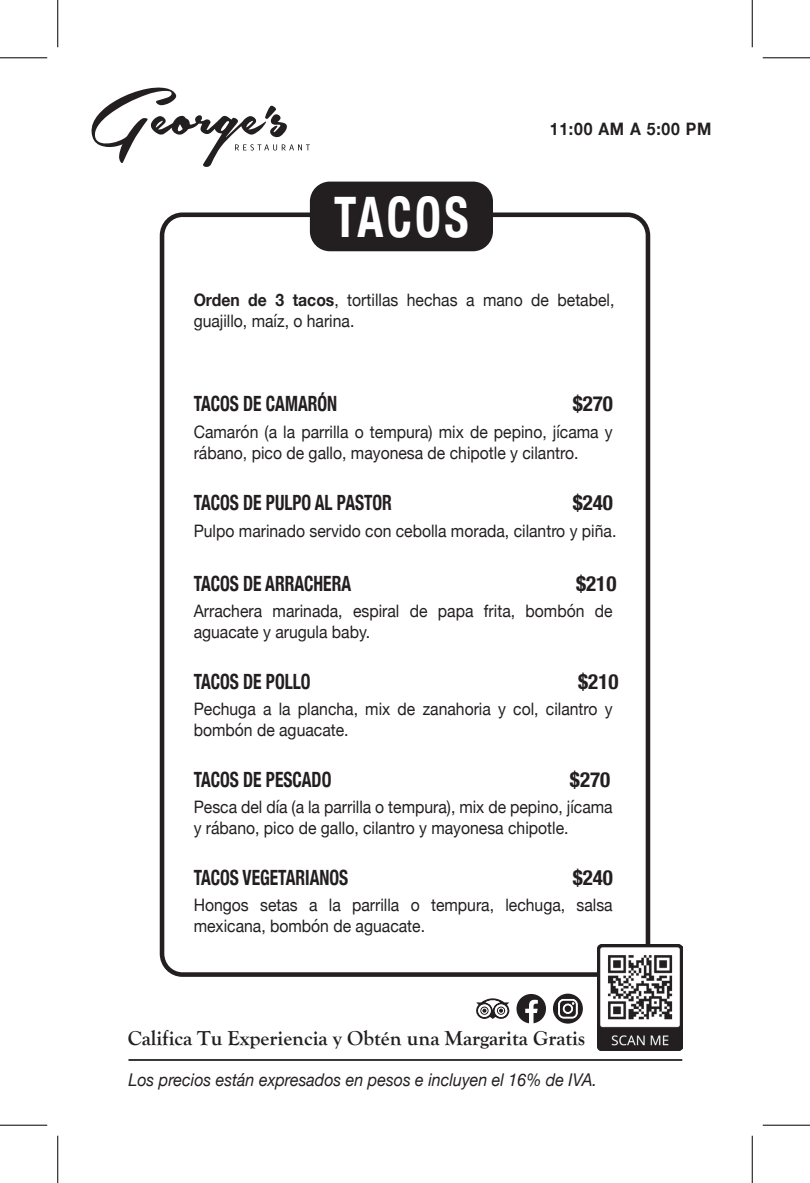
<style>
.page{position:relative;width:810px;height:1183px;background:#fff}
.page>*{position:absolute;margin:0;border:0;box-sizing:border-box;transform-origin:0 0}
.t1{font:700 condensed 55.82px "Helvetica Neue";letter-spacing:.075em;color:#fff;scale:.83 1}
.t2{font:700 condensed 21px "Helvetica Neue";color:#231f20;scale:.83 1}
.t3{font:700 21px "Goudy Old Style T";color:#231f20}
.t4{font:700 condensed 21px "Helvetica Neue";color:#231f20}
.t5{font:italic 17.5px "Helvetica Neue";color:#231f20;scale:.92 1}
.t6{font:17.15px/21px "Helvetica Neue";color:#231f20;scale:.92 1}
.t7{font:700 17.15px "Helvetica Neue";letter-spacing:.05em;color:#231f20;scale:.92 1}
.s1{font-weight:700}
</style>
<div class="page">
<hr style="left:128px;top:1058px;width:554px;height:2px;background:#231f20">
<svg style="left:91px;top:87px;width:219px;height:80px"></svg>
<div style="left:160px;top:212px;width:490px;height:764px;border:5px solid #231f20;border-radius:21px"></div>
<div style="left:310px;top:181px;width:183px;height:70px;background:#231f20;border-radius:20px"></div>
<img style="left:597px;top:944px;width:85px;height:105px">
<svg style="left:476px;top:998px;width:33px;height:21px"></svg>
<svg style="left:516px;top:994px;width:30px;height:28px"></svg>
<svg style="left:553px;top:993px;width:30px;height:30px"></svg>
<hr style="left:0;top:57px;width:47px;height:1px;background:#000">
<hr style="left:763px;top:57px;width:47px;height:1px;background:#000">
<hr style="left:0;top:1124px;width:47px;height:1px;background:#000">
<hr style="left:763px;top:1124px;width:47px;height:1px;background:#000">
<hr style="left:57px;top:0;width:1px;height:47px;background:#000">
<hr style="left:57px;top:1135px;width:1px;height:47px;background:#000">
<hr style="left:752px;top:0;width:1px;height:47px;background:#000">
<hr style="left:752px;top:1135px;width:1px;height:47px;background:#000">
<h1 class="t1" style="left:334px;top:186px;width:164px">TACOS</h1>
<p class="t7" style="left:550px;top:123px;width:177px">11:00 AM A 5:00 PM</p>
<p class="t6" style="left:194px;top:290px;width:459px"><span class="s1">Orden de 3 tacos</span>, tortillas hechas a mano de betabel, guajillo, maÌz, o harina.</p>
<p class="t2" style="left:194px;top:392px;width:174px">TACOS DE CAMAR”N</p>
<p class="t4" style="left:573px;top:392px;width:42px">$270</p>
<p class="t6" style="left:194px;top:423px;width:457px">CamarÛn (a la parrilla o tempura) mix de pepino, jÌcama y r·bano, pico de gallo, mayonesa de chipotle y cilantro.</p>
<p class="t4" style="left:573px;top:491px;width:42px">$240</p>
<p class="t6" style="left:194px;top:521px;width:461px">Pulpo marinado servido con cebolla morada, cilantro y piÒa.</p>
<p class="t2" style="left:194px;top:491px;width:240px">TACOS DE PULPO AL PASTOR</p>
<p class="t4" style="left:576px;top:571px;width:42px">$210</p>
<p class="t6" style="left:194px;top:601px;width:457px">Arrachera marinada, espiral de papa frita, bombÛn de aguacate y arugula baby.</p>
<p class="t2" style="left:194px;top:571px;width:191px">TACOS DE ARRACHERA</p>
<p class="t4" style="left:578px;top:669px;width:42px">$210</p>
<p class="t6" style="left:194px;top:699px;width:457px">Pechuga a la plancha, mix de zanahoria y col, cilantro y bombÛn de aguacate.</p>
<p class="t2" style="left:194px;top:669px;width:142px">TACOS DE POLLO</p>
<p class="t4" style="left:570px;top:768px;width:42px">$270</p>
<p class="t6" style="left:194px;top:797px;width:457px">Pesca del dÌa (a la parrilla o tempura), mix de pepino, jÌcama y r·bano, pico de gallo, cilantro y mayonesa chipotle.</p>
<p class="t2" style="left:194px;top:768px;width:167px">TACOS DE PESCADO</p>
<p class="t4" style="left:573px;top:866px;width:42px">$240</p>
<p class="t6" style="left:194px;top:895px;width:457px">Hongos setas a la parrilla o tempura, lechuga, salsa mexicana, bombÛn de aguacate.</p>
<p class="t2" style="left:194px;top:866px;width:188px">TACOS VEGETARIANOS</p>
<p class="t3" style="left:128px;top:1029px;width:459px">Califica Tu Experiencia y ObtÈn una Margarita Gratis</p>
<p class="t5" style="left:128px;top:1072px;width:511px">Los precios est·n expresados en pesos e incluyen el 16% de IVA.</p>
</div>
